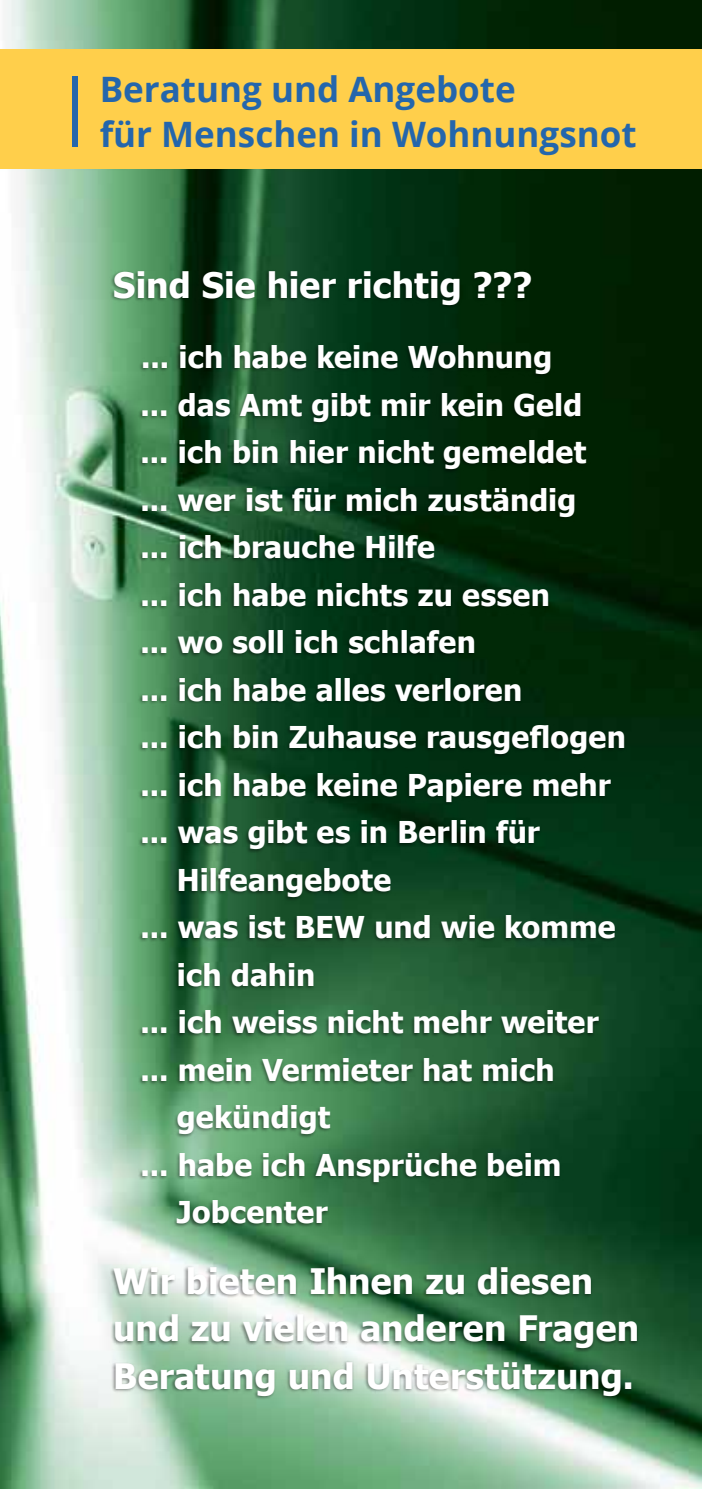
<style>
.page{position:relative;width:702px;height:1489px;background:#fff}
.page>*{position:absolute;margin:0;border:0;box-sizing:border-box;transform-origin:0 0}
.t1{font:700 35px/47.5px "Tahoma";color:#fff}
.t2{font:700 35px/45px "Open Sans";color:#2466ac}
.t3{font:700 30px "Tahoma";letter-spacing:.005em;color:#fff}
</style>
<div class="page">
<img style="left:0;top:0;width:702px;height:1488px">
<div style="left:109px;top:269px;width:529px;height:1130px;background:#000;opacity:.46"></div>
<div style="left:0;top:50px;width:702px;height:119px;background:#ffcf4b"></div>
<div style="left:72px;top:76px;width:6px;height:71px;background:#2466ac"></div>
<p class="t2" style="left:100px;top:66px;width:538px">Beratung und Angebote<br>für Menschen in Wohnungsnot</p>
<p class="t1" style="left:113px;top:259px;width:420px">Sind Sie hier richtig ???</p>
<p class="t3" style="left:141px;top:336px;width:412px">... ich habe keine Wohnung</p>
<p class="t3" style="left:140px;top:383px;width:443px">... das Amt gibt mir kein Geld</p>
<p class="t3" style="left:140px;top:431px;width:447px">... ich bin hier nicht gemeldet</p>
<p class="t3" style="left:140px;top:478px;width:437px">... wer ist für mich zuständig</p>
<p class="t3" style="left:140px;top:526px;width:296px">... ich brauche Hilfe</p>
<p class="t3" style="left:140px;top:573px;width:411px">... ich habe nichts zu essen</p>
<p class="t3" style="left:140px;top:621px;width:337px">... wo soll ich schlafen</p>
<p class="t3" style="left:140px;top:668px;width:383px">... ich habe alles verloren</p>
<p class="t3" style="left:140px;top:716px;width:487px">... ich bin Zuhause rausgeflogen</p>
<p class="t3" style="left:140px;top:763px;width:471px">... ich habe keine Papiere mehr</p>
<p class="t3" style="left:140px;top:811px;width:401px">... was gibt es in Berlin für</p>
<p class="t3" style="left:177px;top:858px;width:216px">Hilfeangebote</p>
<p class="t3" style="left:140px;top:906px;width:476px">... was ist BEW und wie komme</p>
<p class="t3" style="left:177px;top:953px;width:140px">ich dahin</p>
<p class="t3" style="left:140px;top:1001px;width:460px">... ich weiss nicht mehr weiter</p>
<p class="t3" style="left:140px;top:1048px;width:415px">... mein Vermieter hat mich</p>
<p class="t3" style="left:177px;top:1096px;width:155px">gekündigt</p>
<p class="t3" style="left:140px;top:1143px;width:422px">... habe ich Ansprüche beim</p>
<p class="t3" style="left:177px;top:1191px;width:152px">Jobcenter</p>
<p class="t1" style="left:113px;top:1254px;width:527px">Wir bieten Ihnen zu diesen und zu vielen anderen Fragen<br>Beratung und Unterstützung.</p>
</div>
